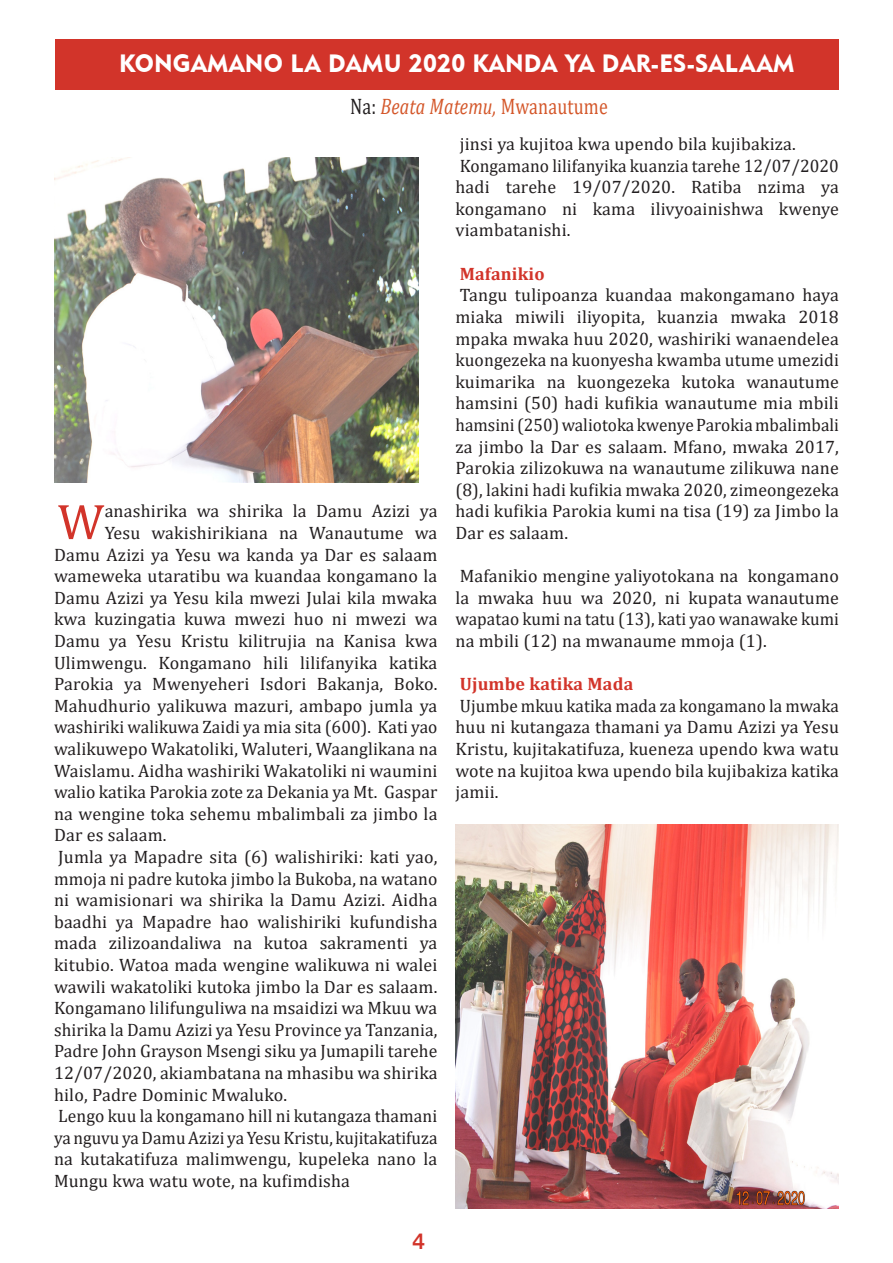
<style>
.page{position:relative;width:893px;height:1263px;background:#fff}
.page>*{position:absolute;margin:0;border:0;box-sizing:border-box;transform-origin:0 0}
.t1{font:50.4px "Cambria";color:#d2342a}
.t2{font:24.9px "Geometric 415 BT Black A";letter-spacing:.01em;color:#fff;scale:.96 1}
.t3{font:italic 22.5px "Cambria";letter-spacing:.01em;color:#d4572a;scale:.8 1}
.t4{font:700 21px "News Gothic BT";color:#d2342a}
.t5{font:18px/21.6px "Cambria";letter-spacing:.01em;color:#231f20;text-align:justify}
.t6{font:18px/21.6px "Cambria";letter-spacing:.01em;color:#231f20;text-align:justify;scale:.96 1}
.t7{font:700 18px "Cambria";letter-spacing:.01em;color:#d2342a}
.s1{font-style:normal;color:#231f20}
.s2{font-style:normal}
</style>
<div class="page">
<div style="left:55px;top:39px;width:783px;height:50px;background:#d2342a"></div>
<img style="left:54px;top:157px;width:364px;height:326px">
<img style="left:455px;top:825px;width:384px;height:384px">
<p class="t2" style="left:119px;top:48px;width:705px">KONGAMANO LA DAMU 2020 KANDA YA DAR-ES-SALAAM</p>
<p class="t3" style="left:350px;top:90px;width:324px"><span class="s1">Na:</span> Beata Matemu, <span class="s2">Mwanautume</span></p>
<p class="t1" style="left:58px;top:492px;width:48px">W</p>
<p class="t5" style="left:105px;top:500px;width:334px">anashirika wa shirika la Damu Azizi ya</p>
<p class="t5" style="left:105px;top:522px;width:334px">Yesu wakishirikiana na Wanautume wa</p>
<p class="t5" style="left:54px;top:543px;width:385px">Damu Azizi ya Yesu wa kanda ya Dar es salaam</p>
<p class="t5" style="left:54px;top:565px;width:385px">wameweka utaratibu wa kuandaa kongamano la</p>
<p class="t5" style="left:54px;top:587px;width:385px">Damu Azizi ya Yesu kila mwezi Julai kila mwaka</p>
<p class="t5" style="left:54px;top:608px;width:385px">kwa kuzingatia kuwa mwezi huo ni mwezi wa</p>
<p class="t5" style="left:54px;top:630px;width:385px">Damu ya Yesu Kristu kilitrujia na Kanisa kwa</p>
<p class="t5" style="left:54px;top:651px;width:385px">Ulimwengu. Kongamano hili lilifanyika katika</p>
<p class="t5" style="left:54px;top:673px;width:385px">Parokia ya Mwenyeheri Isdori Bakanja, Boko.</p>
<p class="t5" style="left:54px;top:695px;width:385px">Mahudhurio yalikuwa mazuri, ambapo jumla ya</p>
<p class="t5" style="left:54px;top:716px;width:385px">washiriki walikuwa Zaidi ya mia sita (600). Kati yao</p>
<p class="t5" style="left:54px;top:738px;width:385px">walikuwepo Wakatoliki, Waluteri, Waanglikana na</p>
<p class="t5" style="left:54px;top:759px;width:385px">Waislamu. Aidha washiriki Wakatoliki ni waumini</p>
<p class="t5" style="left:54px;top:781px;width:385px">walio katika Parokia zote za Dekania ya Mt. Gaspar</p>
<p class="t5" style="left:54px;top:803px;width:385px">na wengine toka sehemu mbalimbali za jimbo la</p>
<p class="t5" style="left:54px;top:824px;width:114px">Dar es salaam.</p>
<p class="t5" style="left:54px;top:846px;width:385px">Jumla ya Mapadre sita (6) walishiriki: kati yao, mmoja ni padre kutoka jimbo la Bukoba, na watano ni wamisionari wa shirika la Damu Azizi. Aidha baadhi ya Mapadre hao walishiriki kufundisha mada zilizoandaliwa na kutoa sakramenti ya kitubio. Watoa mada wengine walikuwa ni walei wawili wakatoliki kutoka jimbo la Dar es salaam.<br>Kongamano lilifunguliwa na msaidizi wa Mkuu wa shirika la Damu Azizi ya Yesu Province ya Tanzania, Padre John Grayson Msengi siku ya Jumapili tarehe 12/07/2020, akiambatana na mhasibu wa shirika hilo, Padre Dominic Mwaluko.</p>
<p class="t5" style="left:54px;top:1105px;width:385px">Lengo kuu la kongamano hill ni kutangaza thamani ya nguvu ya Damu Azizi ya Yesu Kristu, kujitakatifuza na kutakatifuza malimwengu, kupeleka nano la Mungu kwa watu wote, na kufimdisha</p>
<p class="t4" style="left:412px;top:1228px;width:14px">4</p>
<p class="t5" style="left:460px;top:133px;width:338px">jinsi ya kujitoa kwa upendo bila kujibakiza.</p>
<p class="t5" style="left:455px;top:155px;width:385px">Kongamano lilifanyika kuanzia tarehe 12/07/2020 hadi tarehe 19/07/2020. Ratiba nzima ya kongamano ni kama ilivyoainishwa kwenye viambatanishi.</p>
<p class="t7" style="left:460px;top:261px;width:86px">Mafanikio</p>
<p class="t5" style="left:455px;top:284px;width:385px">Tangu tulipoanza kuandaa makongamano haya miaka miwili iliyopita, kuanzia mwaka 2018 mpaka mwaka huu 2020, washiriki wanaendelea kuongezeka na kuonyesha kwamba utume umezidi kuimarika na kuongezeka kutoka wanautume hamsini (50) hadi kufikia wanautume mia mbili hamsini (250) waliotoka kwenye Parokia mbalimbali za jimbo la Dar es salaam. Mfano, mwaka 2017, Parokia zilizokuwa na wanautume zilikuwa nane (8), lakini hadi kufikia mwaka 2020, zimeongezeka hadi kufikia Parokia kumi na tisa (19) za Jimbo la Dar es salaam.</p>
<p class="t5" style="left:455px;top:565px;width:385px">Mafanikio mengine yaliyotokana na kongamano la mwaka huu wa 2020, ni kupata wanautume wapatao kumi na tatu (13), kati yao wanawake kumi na mbili (12) na mwanaume mmoja (1).</p>
<p class="t7" style="left:460px;top:671px;width:175px">Ujumbe katika Mada</p>
<p class="t6" style="left:455px;top:695px;width:401px">Ujumbe mkuu katika mada za kongamano la mwaka huu ni kutangaza thamani ya Damu Azizi ya Yesu Kristu, kujitakatifuza, kueneza upendo kwa watu wote na kujitoa kwa upendo bila kujibakiza katika jamii.</p>
</div>
